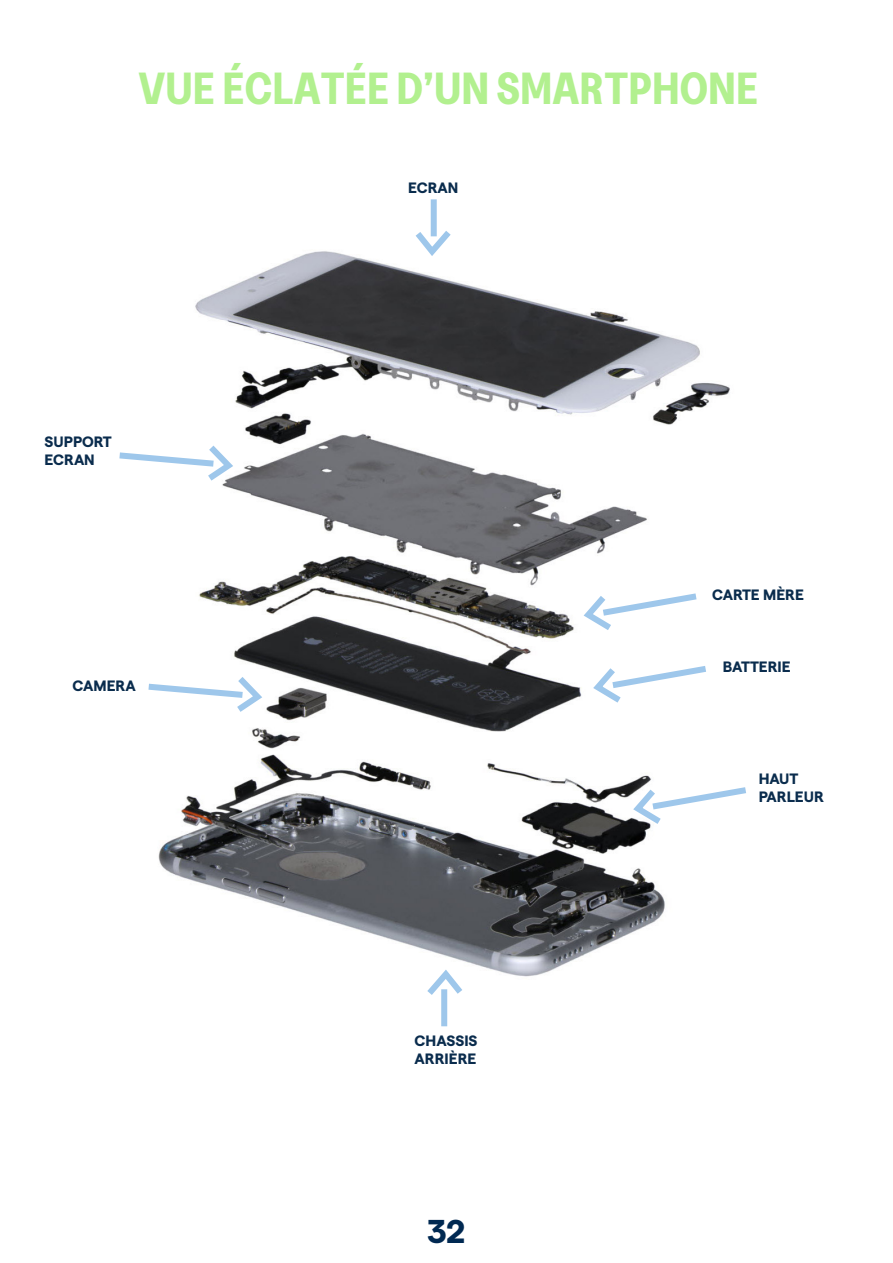
<style>
.page{position:relative;width:893px;height:1263px;background:#fff}
.page>*{position:absolute;margin:0;border:0;box-sizing:border-box;transform-origin:0 0}
.t1{font:700 45px "Greed";color:#b2f08f}
.t2{font:700 33px "Matter";color:#002952}
.t3{font:700 15px/18px "Matter";color:#0a2c4d}
</style>
<div class="page">
<img style="left:158px;top:251px;width:572px;height:726px">
<div style="left:431px;top:199px;width:6px;height:37px;background:#9ec7eb"></div>
<svg style="left:409px;top:224px;width:48px;height:37px"></svg>
<svg style="left:589px;top:662px;width:123px;height:46px"></svg>
<svg style="left:579px;top:589px;width:124px;height:47px"></svg>
<svg style="left:119px;top:439px;width:119px;height:47px"></svg>
<svg style="left:148px;top:670px;width:119px;height:48px"></svg>
<svg style="left:629px;top:783px;width:117px;height:46px"></svg>
<div style="left:441px;top:989px;width:6px;height:37px;background:#9ec7eb"></div>
<svg style="left:421px;top:965px;width:47px;height:36px"></svg>
<p class="t1" style="left:139px;top:54px;width:621px">VUE ÉCLATÉE D’UN SMARTPHONE</p>
<p class="t3" style="left:45px;top:431px;width:69px">SUPPORT</p>
<p class="t3" style="left:45px;top:449px;width:52px">ECRAN</p>
<p class="t3" style="left:73px;top:675px;width:65px">CAMERA</p>
<p class="t3" style="left:408px;top:178px;width:52px">ECRAN</p>
<p class="t3" style="left:415px;top:1030px;width:64px">CHASSIS<br>ARRIÈRE</p>
<h2 class="t2" style="left:427px;top:1206px;width:40px">32</h2>
<p class="t3" style="left:712px;top:585px;width:93px">CARTE MÈRE</p>
<p class="t3" style="left:723px;top:656px;width:69px">BATTERIE</p>
<p class="t3" style="left:759px;top:768px;width:67px">HAUT<br>PARLEUR</p>
</div>
